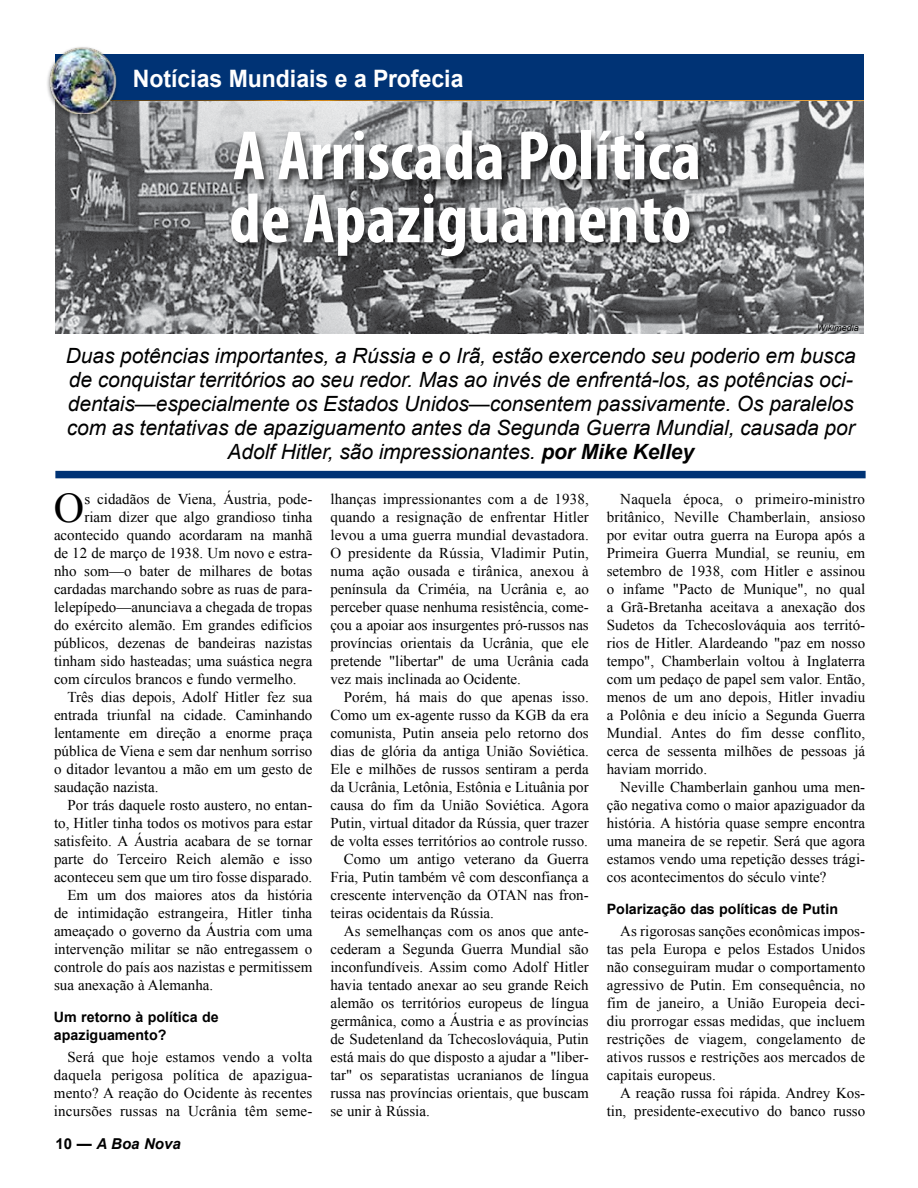
<style>
.page{position:relative;width:918px;height:1188px;background:#fff}
.page>*{position:absolute;margin:0;border:0;box-sizing:border-box;transform-origin:0 0}
.t1{font:700 condensed 70.5px/63px "Myriad Pro";color:#fff}
.t2{font:42.15px "Times New Roman";color:#000}
.t3{font:700 24px "Arial";color:#fff;scale:.96 1}
.t4{font:italic 21px/24px "Arial";letter-spacing:-.005em;color:#000101;text-align:center}
.t5{font:15px/18px "Times New Roman";color:#000;text-align:justify}
.t6{font:italic 700 15px "Arial";color:#000}
.t7{font:700 14.25px/18px "Arial";color:#000}
.t8{font:italic 9px "Arial";color:#000}
.s1{font-weight:700;color:#000}
.s2{font-style:normal}
</style>
<div class="page">
<img style="left:55px;top:100px;width:809px;height:234px">
<div style="left:55px;top:55px;width:809px;height:45px;background:#003375"></div>
<div style="left:45px;top:45px;width:75px;height:75px;background:#000;opacity:.5"></div>
<img style="left:45px;top:47px;width:75px;height:66px">
<div style="left:55px;top:471px;width:811px;height:7px;background:#003375"></div>
<div style="left:227px;top:129px;width:482px;height:141px;background:#000;opacity:.75"></div>
<h3 class="t3" style="left:133px;top:62px;width:346px">Notícias Mundiais e a Profecia</h3>
<h3 class="t3" style="left:159px;top:61px;width:345px">Explorando a Palavra de Deus</h3>
<h1 class="t1" style="left:229px;top:123px;width:473px">A Arriscada Política de Apaziguamento</h1>
<p class="t8" style="left:817px;top:322px;width:43px">Wikimedia</p>
<p class="t4" style="left:66px;top:343px;width:791px">Duas potências importantes, a Rússia e o Irã, estão exercendo seu poderio em busca de conquistar territórios ao seu redor. Mas ao invés de enfrentá-los, as potências oci&shy;dentais—especialmente os Estados Unidos—consentem passivamente. Os paralelos com as tentativas de apaziguamento antes da Segunda Guerra Mundial, causada por Adolf Hitler, são impressionantes. <span class="s1">por Mike Kelley</span></p>
<h2 class="t2" style="left:54px;top:478px;width:32px">O</h2>
<p class="t5" style="left:84px;top:490px;width:229px">s cidadãos de Viena, Áustria, pode-</p>
<p class="t5" style="left:84px;top:508px;width:229px">riam dizer que algo grandioso tinha</p>
<p class="t5" style="left:54px;top:526px;width:260px">acontecido quando acordaram na manhã</p>
<p class="t5" style="left:54px;top:544px;width:260px">de 12 de março de 1938. Um novo e estra-</p>
<p class="t5" style="left:54px;top:562px;width:260px">nho som—o bater de milhares de botas</p>
<p class="t5" style="left:54px;top:580px;width:260px">cardadas marchando sobre as ruas de para-</p>
<p class="t5" style="left:54px;top:598px;width:260px">lelepípedo—anunciava a chegada de tropas</p>
<p class="t5" style="left:54px;top:616px;width:260px">do exército alemão. Em grandes edifícios</p>
<p class="t5" style="left:54px;top:634px;width:260px">públicos, dezenas de bandeiras nazistas</p>
<p class="t5" style="left:54px;top:652px;width:260px">tinham sido hasteadas; uma suástica negra</p>
<p class="t5" style="left:54px;top:670px;width:244px">com círculos brancos e fundo vermelho.</p>
<p class="t5" style="left:68px;top:688px;width:246px">Três dias depois, Adolf Hitler fez sua</p>
<p class="t5" style="left:54px;top:706px;width:260px">entrada triunfal na cidade. Caminhando</p>
<p class="t5" style="left:54px;top:724px;width:260px">lentamente em direção a enorme praça</p>
<p class="t5" style="left:54px;top:742px;width:260px">pública de Viena e sem dar nenhum sorriso</p>
<p class="t5" style="left:54px;top:760px;width:260px">o ditador levantou a mão em um gesto de</p>
<p class="t5" style="left:54px;top:778px;width:106px">saudação nazista.</p>
<p class="t5" style="left:68px;top:796px;width:246px">Por trás daquele rosto austero, no entan-</p>
<p class="t5" style="left:54px;top:814px;width:260px">to, Hitler tinha todos os motivos para estar</p>
<p class="t5" style="left:54px;top:832px;width:260px">satisfeito. A Áustria acabara de se tornar</p>
<p class="t5" style="left:54px;top:850px;width:260px">parte do Terceiro Reich alemão e isso</p>
<p class="t5" style="left:54px;top:868px;width:260px">aconteceu sem que um tiro fosse disparado.</p>
<p class="t5" style="left:68px;top:886px;width:246px">Em um dos maiores atos da história</p>
<p class="t5" style="left:54px;top:904px;width:260px">de intimidação estrangeira, Hitler tinha</p>
<p class="t5" style="left:54px;top:922px;width:260px">ameaçado o governo da Áustria com uma</p>
<p class="t5" style="left:54px;top:940px;width:260px">intervenção militar se não entregassem o</p>
<p class="t5" style="left:54px;top:958px;width:260px">controle do país aos nazistas e permitissem</p>
<p class="t5" style="left:54px;top:976px;width:161px">sua anexação à Alemanha.</p>
<p class="t7" style="left:54px;top:1008px;width:166px">Um retorno à política de apaziguamento?</p>
<p class="t5" style="left:54px;top:1047px;width:260px;text-indent:14px">Será que hoje estamos vendo a volta daquela perigosa política de apazigua&shy;mento? A reação do Ocidente às recentes incursões russas na Ucrânia têm seme-</p>
<p class="t6" style="left:55px;top:1134px;width:127px"><span class="s2">10 —</span> A Boa Nova</p>
<p class="t5" style="left:330px;top:490px;width:260px">lhanças impressionantes com a de 1938, quando a resignação de enfrentar Hitler levou a uma guerra mundial devastadora.<br>O presidente da Rússia, Vladimir Putin, numa ação ousada e tirânica, anexou à península da Criméia, na Ucrânia e, ao perceber quase nenhuma resistência, come&shy;çou a apoiar aos insurgentes pró-russos nas províncias orientais da Ucrânia, que ele pretende "libertar" de uma Ucrânia cada vez mais inclinada ao Ocidente.</p>
<p class="t5" style="left:344px;top:688px;width:246px">Porém, há mais do que apenas isso.</p>
<p class="t5" style="left:330px;top:706px;width:260px">Como um ex-agente russo da KGB da era</p>
<p class="t5" style="left:330px;top:724px;width:260px">comunista, Putin anseia pelo retorno dos</p>
<p class="t5" style="left:330px;top:742px;width:260px">dias de glória da antiga União Soviética.</p>
<p class="t5" style="left:330px;top:760px;width:260px">Ele e milhões de russos sentiram a perda</p>
<p class="t5" style="left:330px;top:778px;width:260px">da Ucrânia, Letônia, Estônia e Lituânia por</p>
<p class="t5" style="left:330px;top:796px;width:260px">causa do fim da União Soviética. Agora</p>
<p class="t5" style="left:330px;top:814px;width:260px">Putin, virtual ditador da Rússia, quer trazer</p>
<p class="t5" style="left:330px;top:832px;width:259px">de volta esses territórios ao controle russo.</p>
<p class="t5" style="left:344px;top:850px;width:246px">Como um antigo veterano da Guerra</p>
<p class="t5" style="left:330px;top:868px;width:260px">Fria, Putin também vê com desconfiança a</p>
<p class="t5" style="left:330px;top:886px;width:260px">crescente intervenção da OTAN nas fron-</p>
<p class="t5" style="left:330px;top:904px;width:165px">teiras ocidentais da Rússia.</p>
<p class="t5" style="left:344px;top:922px;width:246px">As semelhanças com os anos que ante-</p>
<p class="t5" style="left:330px;top:940px;width:260px">cederam a Segunda Guerra Mundial são</p>
<p class="t5" style="left:330px;top:958px;width:260px">inconfundíveis. Assim como Adolf Hitler</p>
<p class="t5" style="left:330px;top:976px;width:260px">havia tentado anexar ao seu grande Reich</p>
<p class="t5" style="left:330px;top:994px;width:260px">alemão os territórios europeus de língua</p>
<p class="t5" style="left:330px;top:1012px;width:260px">germânica, como a Áustria e as províncias</p>
<p class="t5" style="left:330px;top:1030px;width:260px">de Sudetenland da Tchecoslováquia, Putin</p>
<p class="t5" style="left:330px;top:1048px;width:260px">está mais do que disposto a ajudar a "liber-</p>
<p class="t5" style="left:330px;top:1066px;width:260px">tar" os separatistas ucranianos de língua</p>
<p class="t5" style="left:330px;top:1084px;width:260px">russa nas províncias orientais, que buscam</p>
<p class="t5" style="left:330px;top:1102px;width:101px">se unir à Rússia.</p>
<p class="t5" style="left:607px;top:490px;width:260px;text-indent:14px">Naquela época, o primeiro-ministro britânico, Neville Chamberlain, ansioso por evitar outra guerra na Europa após a Primeira Guerra Mundial, se reuniu, em setembro de 1938, com Hitler e assinou o infame "Pacto de Munique", no qual a Grã-Bretanha aceitava a anexação dos Sudetos da Tchecoslováquia aos territó&shy;rios de Hitler. Alardeando "paz em nosso tempo", Chamberlain voltou à Inglaterra com um pedaço de papel sem valor. Então, menos de um ano depois, Hitler invadiu a Polônia e deu início a Segunda Guerra Mundial. Antes do fim desse conflito, cerca de sessenta milhões de pessoas já haviam morrido.</p>
<p class="t5" style="left:607px;top:778px;width:260px;text-indent:14px">Neville Chamberlain ganhou uma men&shy;ção negativa como o maior apaziguador da história. A história quase sempre encontra uma maneira de se repetir. Será que agora estamos vendo uma repetição desses trági&shy;cos acontecimentos do século vinte?</p>
<p class="t7" style="left:607px;top:900px;width:233px">Polarização das políticas de Putin</p>
<p class="t5" style="left:607px;top:921px;width:260px;text-indent:14px">As rigorosas sanções econômicas impos&shy;tas pela Europa e pelos Estados Unidos não conseguiram mudar o comportamento agressivo de Putin. Em consequência, no fim de janeiro, a União Europeia deci&shy;diu prorrogar essas medidas, que incluem restrições de viagem, congelamento de ativos russos e restrições aos mercados de capitais europeus.</p>
<p class="t5" style="left:607px;top:1083px;width:260px;text-align:right">A reação russa foi rápida. Andrey Kos&shy;tin, presidente-executivo do banco russo</p>
</div>
